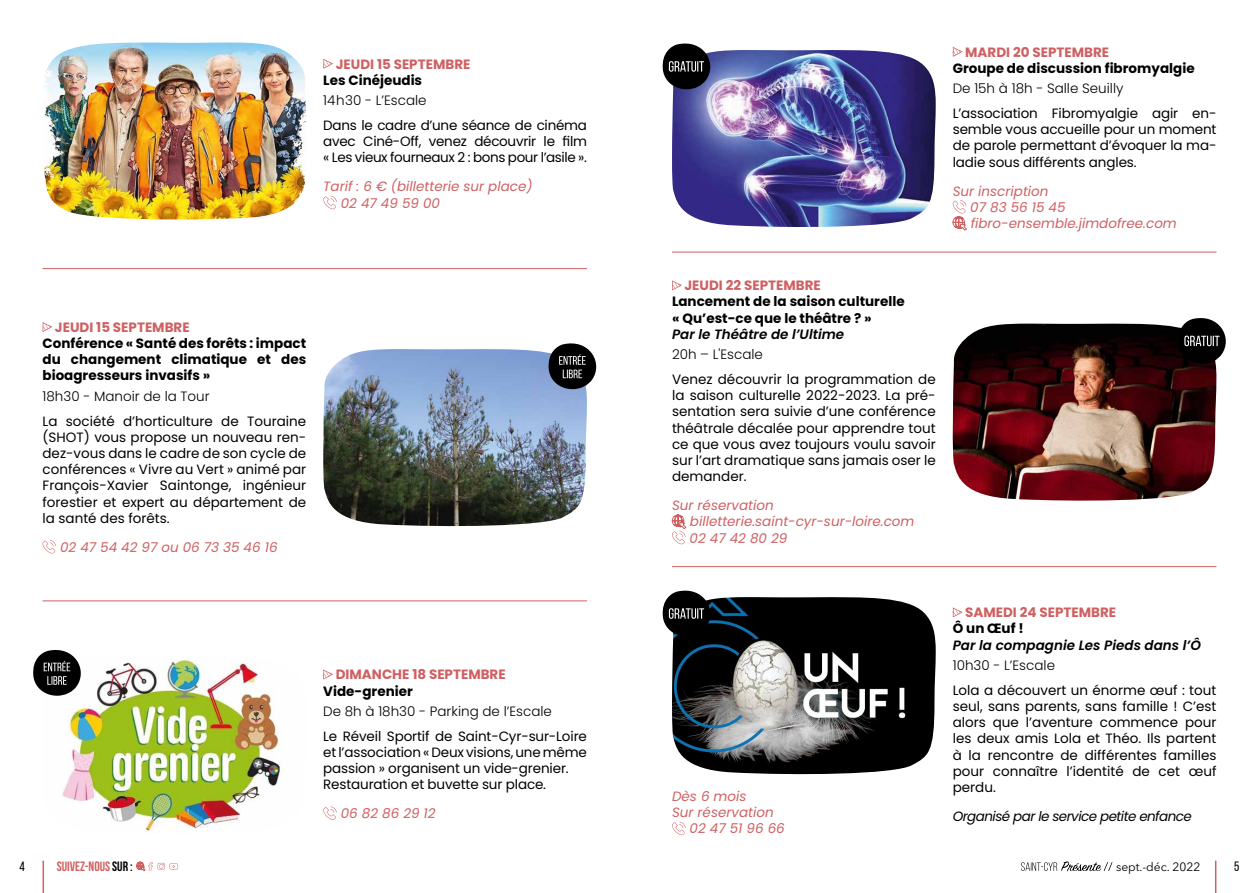
<style>
.page{position:relative;width:1259px;height:893px;background:#fff}
.page>*{position:absolute;margin:0;border:0;box-sizing:border-box;transform-origin:0 0}
.t1{font:13.5px/16.2px "Poppins";letter-spacing:-.01em;color:#000;text-align:justify}
.t2{font:italic 13.5px/16.2px "Poppins";color:#cf6062}
.t3{font:700 13.5px/16.2px "Poppins";color:#000;text-align:justify}
.t4{font:300 13.5px "Poppins";color:#000}
.t5{font:700 13.5px "Poppins";color:#cf6062}
.t6{font:italic 600 13.5px "Poppins";color:#000}
.t7{font:italic 13.5px "Poppins";letter-spacing:-.04em;color:#000}
.t8{font:700 13.5px "Bebas Neue";color:#cf6062}
.t9{font:13.5px "Bebas Neue";color:#000}
.t10{font:12px "Avenir Next LT Pro";color:#000}
.s1{color:#000}
</style>
<div class="page">
<hr style="left:1215px;top:861px;width:1px;height:32px;background:#cf6062">
<hr style="left:43px;top:861px;width:1px;height:32px;background:#cf6062">
<svg style="left:1021px;top:861px;width:91px;height:10px"></svg>
<svg style="left:136px;top:862px;width:42px;height:9px"></svg>
<hr style="left:43px;top:268px;width:544px;height:1px;background:#cf6062">
<hr style="left:43px;top:600px;width:544px;height:1px;background:#cf6062">
<svg style="left:323px;top:59px;width:10px;height:10px"></svg>
<svg style="left:323px;top:196px;width:14px;height:13px"></svg>
<img style="left:43px;top:42px;width:263px;height:178px">
<svg style="left:42px;top:322px;width:10px;height:10px"></svg>
<svg style="left:42px;top:540px;width:14px;height:13px"></svg>
<img style="left:323px;top:349px;width:264px;height:178px">
<svg style="left:547px;top:343px;width:50px;height:46px;background:#47494d"></svg>
<svg style="left:323px;top:669px;width:10px;height:10px"></svg>
<svg style="left:323px;top:806px;width:14px;height:14px"></svg>
<img style="left:62px;top:659px;width:221px;height:173px">
<svg style="left:33px;top:650px;width:49px;height:46px"></svg>
<hr style="left:672px;top:252px;width:544px;height:1px;background:#cf6062">
<hr style="left:672px;top:566px;width:544px;height:1px;background:#cf6062">
<svg style="left:952px;top:47px;width:10px;height:10px"></svg>
<svg style="left:952px;top:200px;width:15px;height:30px"></svg>
<img style="left:672px;top:50px;width:263px;height:177px">
<svg style="left:662px;top:43px;width:49px;height:46px"></svg>
<svg style="left:672px;top:280px;width:10px;height:10px"></svg>
<svg style="left:672px;top:514px;width:14px;height:30px"></svg>
<img style="left:952px;top:323px;width:265px;height:178px">
<svg style="left:1177px;top:318px;width:49px;height:46px;background:#363535"></svg>
<svg style="left:952px;top:607px;width:10px;height:10px"></svg>
<img style="left:672px;top:597px;width:263px;height:178px">
<svg style="left:662px;top:590px;width:49px;height:46px"></svg>
<svg style="left:672px;top:822px;width:13px;height:13px"></svg>
<p class="t5" style="left:336px;top:56px;width:136px">JEUDI 15 SEPTEMBRE</p>
<p class="t3" style="left:323px;top:72px;width:100px">Les Cinéjeudis</p>
<p class="t4" style="left:323px;top:93px;width:105px">14h30 - L’Escale</p>
<p class="t1" style="left:323px;top:117px;width:265px">Dans le cadre d’une séance de cinéma avec Ciné-Off, venez découvrir le film « Les vieux fourneaux 2 : bons pour l’asile ».</p>
<p class="t2" style="left:341px;top:179px;width:193px;text-indent:-18px">Tarif : 6 € (billetterie sur place)<br>02 47 49 59 00</p>
<p class="t5" style="left:55px;top:319px;width:136px">JEUDI 15 SEPTEMBRE</p>
<p class="t3" style="left:43px;top:335px;width:265px">Conférence « Santé des forêts : impact du changement climatique et des bioagresseurs invasifs »</p>
<p class="t4" style="left:43px;top:388px;width:169px">18h30 - Manoir de la Tour</p>
<p class="t1" style="left:43px;top:413px;width:265px">La société d’horticulture de Touraine (SHOT) vous propose un nouveau ren&shy;dez-vous dans le cadre de son cycle de conférences « Vivre au Vert » animé par François-Xavier Saintonge, ingénieur forestier et expert au département de la santé des forêts.</p>
<p class="t2" style="left:60px;top:539px;width:219px">02 47 54 42 97 ou 06 73 35 46 16</p>
<p class="t5" style="left:336px;top:667px;width:172px">DIMANCHE 18 SEPTEMBRE</p>
<p class="t3" style="left:323px;top:683px;width:91px">Vide-grenier</p>
<p class="t4" style="left:323px;top:703px;width:230px">De 8h à 18h30 - Parking de l’Escale</p>
<p class="t1" style="left:323px;top:728px;width:265px;text-align:left">Le Réveil Sportif de Saint-Cyr-sur-Loire et l’association « Deux visions, une même passion » organisent un vide-grenier.<br>Restauration et buvette sur place.</p>
<p class="t2" style="left:341px;top:805px;width:96px">06 82 86 29 12</p>
<p class="t5" style="left:965px;top:44px;width:145px">MARDI 20 SEPTEMBRE</p>
<p class="t3" style="left:952px;top:60px;width:243px">Groupe de discussion fibromyalgie</p>
<p class="t4" style="left:952px;top:81px;width:172px">De 15h à 18h - Salle Seuilly</p>
<p class="t1" style="left:952px;top:105px;width:265px">L’association Fibromyalgie agir en&shy;semble vous accueille pour un moment de parole permettant d’évoquer la ma&shy;ladie sous différents angles.</p>
<p class="t2" style="left:970px;top:183px;width:208px;text-indent:-18px">Sur inscription<br>07 83 56 15 45 fibro-ensemble.jimdofree.com</p>
<p class="t5" style="left:684px;top:278px;width:138px">JEUDI 22 SEPTEMBRE</p>
<p class="t3" style="left:672px;top:294px;width:234px">Lancement de la saison culturelle « Qu’est-ce que le théâtre ? »</p>
<p class="t6" style="left:672px;top:326px;width:174px">Par le Théâtre de l’Ultime</p>
<p class="t4" style="left:672px;top:347px;width:92px">20h – L'Escale</p>
<p class="t1" style="left:672px;top:371px;width:265px">Venez découvrir la programmation de la saison culturelle 2022-2023. La pré&shy;sentation sera suivie d’une conférence théâtrale décalée pour apprendre tout ce que vous avez toujours voulu savoir sur l’art dramatique sans jamais oser le demander.</p>
<p class="t2" style="left:689px;top:497px;width:226px;text-indent:-18px">Sur réservation billetterie.saint-cyr-sur-loire.com<br>02 47 42 80 29</p>
<p class="t2" style="left:672px;top:788px;width:76px">Dès 6 mois</p>
<p class="t2" style="left:672px;top:804px;width:103px">Sur réservation</p>
<p class="t2" style="left:689px;top:821px;width:97px">02 47 51 96 66</p>
<p class="t5" style="left:965px;top:605px;width:153px">SAMEDI 24 SEPTEMBRE</p>
<p class="t3" style="left:952px;top:621px;width:72px">Ô un Œuf !</p>
<p class="t6" style="left:952px;top:637px;width:250px">Par la compagnie Les Pieds dans l’Ô</p>
<p class="t4" style="left:952px;top:658px;width:104px">10h30 - L’Escale</p>
<p class="t1" style="left:952px;top:682px;width:265px">Lola a découvert un énorme œuf : tout seul, sans parents, sans famille ! C’est alors que l’aventure commence pour les deux amis Lola et Théo. Ils partent à la rencontre de différentes familles pour connaître l’identité de cet œuf perdu.</p>
<p class="t7" style="left:952px;top:808px;width:241px">Organisé par le service petite enfance</p>
<p class="t9" style="left:20px;top:859px;width:7px">4</p>
<p class="t8" style="left:57px;top:859px;width:77px">SUIVEZ-NOUS <span class="s1">SUR :</span></p>
<p class="t10" style="left:1116px;top:859px;width:86px">sept.-déc. 2022</p>
<p class="t9" style="left:1234px;top:859px;width:7px">5</p>
</div>
